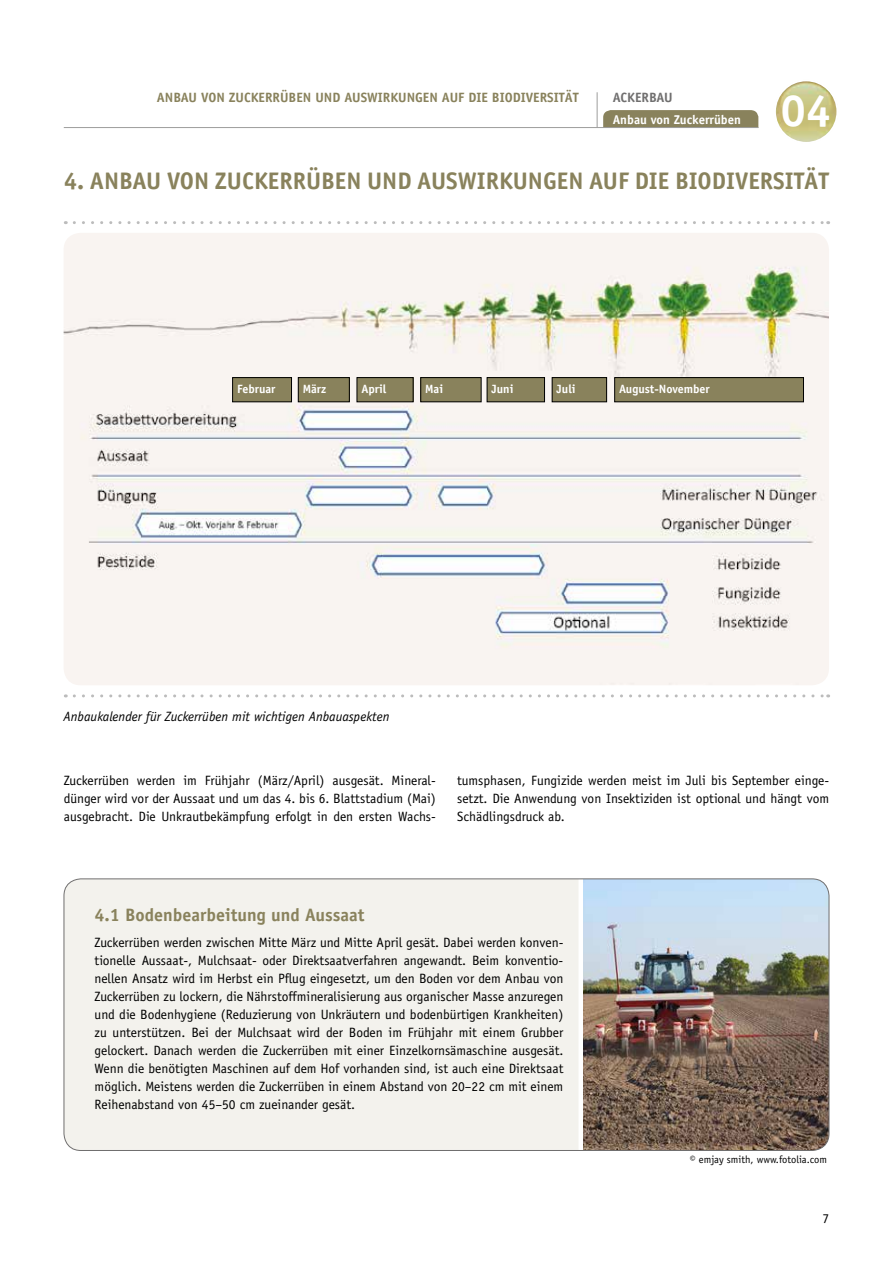
<style>
.page{position:relative;width:893px;height:1263px;background:#fff}
.page>*{position:absolute;margin:0;border:0;box-sizing:border-box;transform-origin:0 0}
.t1{font:700 45px "Officina Sans";color:#fff}
.t2{font:700 24px "Officina Sans";color:#89825c}
.t3{font:700 18px "Officina Sans";color:#89825c}
.t4{font:13.5px/18px "Officina Sans";color:#000;text-align:justify}
.t5{font:700 13.5px "Officina Sans";color:#89825c}
.t6{font:italic 13.5px "Officina Sans";color:#000}
.t7{font:700 13.5px "Officina Sans";color:#706f6f}
.t8{font:700 12.75px "Officina Sans";color:#fff}
.t9{font:700 12px "Officina Sans";color:#fff}
.t10{font:10.5px "Officina Sans";color:#000}
</style>
<div class="page">
<img style="left:64px;top:233px;width:765px;height:452px">
<img style="left:777px;top:82px;width:27px;height:41px">
<div style="left:774px;top:79px;width:65px;height:65px;border:2px solid #fff;border-radius:50%"></div>
<svg style="left:74px;top:694px;width:755px;height:3px"></svg>
<svg style="left:74px;top:221px;width:755px;height:3px"></svg>
<div style="left:233px;top:378px;width:58px;height:24px;background:#89825c"></div>
<div style="left:232px;top:377px;width:60px;height:25px;border:1px solid #000"></div>
<div style="left:298px;top:378px;width:51px;height:24px;background:#89825c"></div>
<div style="left:298px;top:377px;width:52px;height:25px;border:1px solid #000"></div>
<div style="left:357px;top:378px;width:56px;height:24px;background:#89825c"></div>
<div style="left:357px;top:377px;width:56px;height:25px;border:1px solid #000"></div>
<div style="left:421px;top:378px;width:60px;height:24px;background:#89825c"></div>
<div style="left:421px;top:377px;width:60px;height:25px;border:1px solid #000"></div>
<div style="left:487px;top:378px;width:57px;height:24px;background:#89825c"></div>
<div style="left:487px;top:377px;width:58px;height:25px;border:1px solid #000"></div>
<div style="left:552px;top:378px;width:55px;height:24px;background:#89825c"></div>
<div style="left:552px;top:377px;width:55px;height:25px;border:1px solid #000"></div>
<div style="left:615px;top:378px;width:188px;height:24px;background:#89825c"></div>
<div style="left:614px;top:377px;width:190px;height:25px;border:1px solid #000"></div>
<hr style="left:597px;top:92px;width:1px;height:36px;background:#9d9d9c">
<svg style="left:603px;top:110px;width:155px;height:17px;background:#8a835e"></svg>
<hr style="left:64px;top:127px;width:694px;height:1px;background:#9d9d9c">
<div style="left:64px;top:879px;width:765px;height:271px;background:#f3f2ed;border-radius:17px"></div>
<img style="left:579px;top:879px;width:250px;height:271px">
<p class="t5" style="left:157px;top:89px;width:423px">ANBAU VON ZUCKERRÜBEN UND AUSWIRKUNGEN AUF DIE BIODIVERSITÄT</p>
<p class="t7" style="left:613px;top:89px;width:62px">ACKERBAU</p>
<p class="t8" style="left:613px;top:112px;width:130px">ANBAU VON ZUCKERRÜBEN</p>
<h1 class="t1" style="left:781px;top:83px;width:52px">04</h1>
<h2 class="t2" style="left:64px;top:166px;width:767px">4. ANBAU VON ZUCKERRÜBEN UND AUSWIRKUNGEN AUF DIE BIODIVERSITÄT</h2>
<p class="t9" style="left:237px;top:382px;width:40px">FEBRUAR</p>
<p class="t9" style="left:303px;top:382px;width:25px">MÄRZ</p>
<p class="t9" style="left:361px;top:382px;width:27px">APRIL</p>
<p class="t9" style="left:425px;top:382px;width:19px">MAI</p>
<p class="t9" style="left:491px;top:382px;width:23px">JUNI</p>
<p class="t9" style="left:557px;top:382px;width:21px">JULI</p>
<p class="t9" style="left:619px;top:382px;width:92px">AUGUST-N OVEMBER</p>
<p class="t6" style="left:64px;top:709px;width:327px">Anbaukalender für Zuckerrüben mit wichtigen Anbauaspekten</p>
<p class="t4" style="left:64px;top:772px;width:374px">Zuckerrüben werden im Frühjahr (März/April) ausgesät. Mineral&shy;dünger wird vor der Aussaat und um das 4. bis 6. Blattstadium (Mai) ausgebracht. Die Unkrautbekämpfung erfolgt in den ersten Wachs-</p>
<p class="t4" style="left:457px;top:771px;width:374px">tumsphasen, Fungizide werden meist im Juli bis September einge&shy;setzt. Die Anwendung von Insektiziden ist optional und hängt vom Schädlingsdruck ab.</p>
<h3 class="t3" style="left:95px;top:903px;width:271px">4.1 BODENBEARBEITUNG UND AUSSAAT</h3>
<p class="t4" style="left:95px;top:933px;width:470px">Zuckerrüben werden zwischen Mitte März und Mitte April gesät. Dabei werden konven&shy;tionelle Aussaat-, Mulchsaat- oder Direktsaatverfahren angewandt. Beim konventio&shy;nellen Ansatz wird im Herbst ein Pflug eingesetzt, um den Boden vor dem Anbau von Zuckerrüben zu lockern, die Nährstoffmineralisierung aus organischer Masse anzuregen und die Bodenhygiene (Reduzierung von Unkräutern und bodenbürtigen Krankheiten) zu unterstützen. Bei der Mulchsaat wird der Boden im Frühjahr mit einem Grubber gelockert. Danach werden die Zuckerrüben mit einer Einzelkornsämaschine ausgesät.<br>Wenn die benötigten Maschinen auf dem Hof vorhanden sind, ist auch eine Direktsaat möglich. Meistens werden die Zuckerrüben in einem Abstand von 20–22 cm mit einem Reihenabstand von 45–50 cm zueinander gesät.</p>
<p class="t10" style="left:690px;top:1154px;width:139px">© emjay smith, www.fotolia.com</p>
<p class="t4" style="left:822px;top:1209px;width:8px">7</p>
</div>
